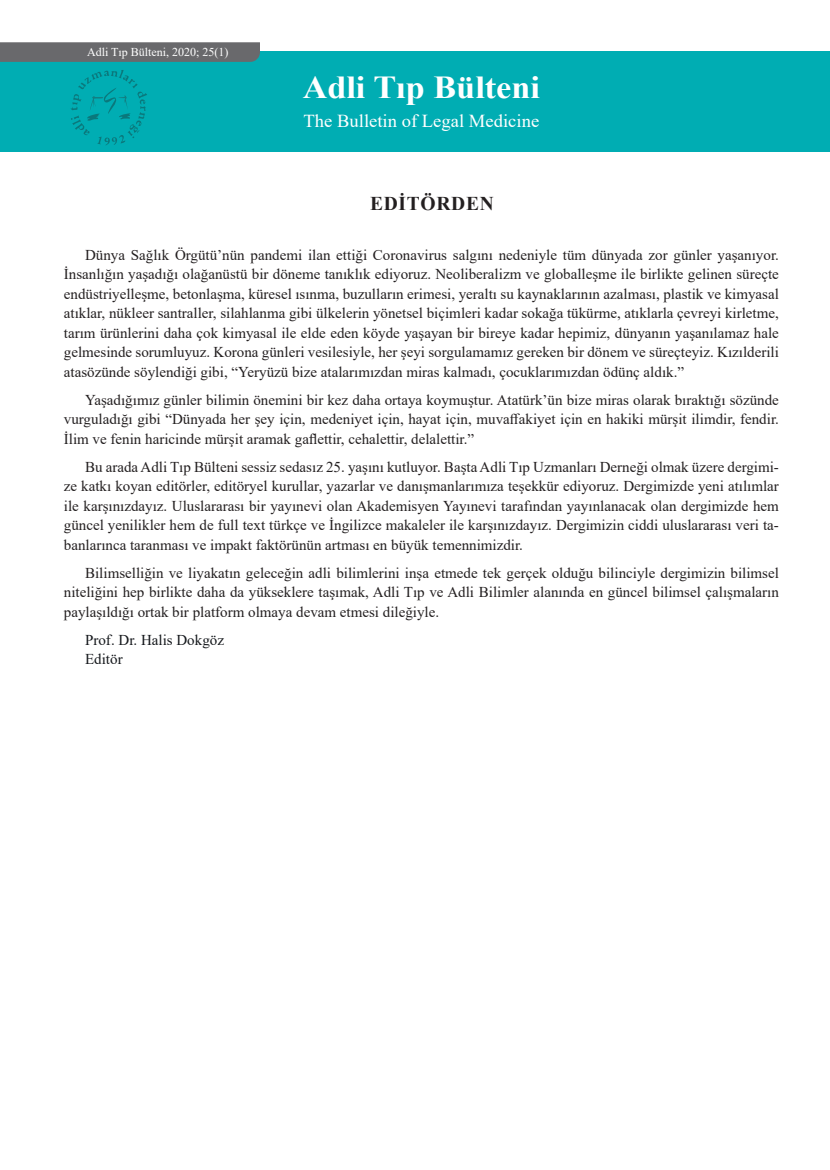
<style>
.page{position:relative;width:830px;height:1170px;background:#fff}
.page>*{position:absolute;margin:0;border:0;box-sizing:border-box;transform-origin:0 0}
.t1{font:700 31.95px "Times New Roman";color:#fff;scale:1.07 1}
.t2{font:700 19.5px "Times New Roman";letter-spacing:.035em;color:#231f20}
.t3{font:18.15px "Times New Roman";color:#fff}
.t4{font:15px/19.5px "Times New Roman";color:#231f20;text-align:justify}
.t5{font:15px/19.5px "Times New Roman";color:#15181c}
.t6{font:12px "Times New Roman";color:#fff}
</style>
<div class="page">
<div style="left:0;top:52px;width:829px;height:100px;background:#00adb3"></div>
<svg style="left:71px;top:70px;width:76px;height:75px"></svg>
<div style="left:0;top:43px;width:260px;height:19px;background:#69696c"></div>
<p class="t6" style="left:87px;top:44px;width:143px">Adli Tıp Bülteni, 2020; 25(1)</p>
<h1 class="t1" style="left:302px;top:64px;width:223px">Adli Tıp Bülteni</h1>
<p class="t3" style="left:303px;top:108px;width:237px">The Bulletin of Legal Medicine</p>
<h2 class="t2" style="left:370px;top:190px;width:125px">EDİTÖRDEN</h2>
<p class="t4" style="left:64px;top:244px;width:716px;text-indent:21px">Dünya Sağlık Örgütü’nün pandemi ilan ettiği Coronavirus salgını nedeniyle tüm dünyada zor günler yaşanıyor.<br>İnsanlığın yaşadığı olağanüstü bir döneme tanıklık ediyoruz. Neoliberalizm ve globalleşme ile birlikte gelinen süreçte endüstriyelleşme, betonlaşma, küresel ısınma, buzulların erimesi, yeraltı su kaynaklarının azalması, plastik ve kimyasal atıklar, nükleer santraller, silahlanma gibi ülkelerin yönetsel biçimleri kadar sokağa tükürme, atıklarla çevreyi kirletme, tarım ürünlerini daha çok kimyasal ile elde eden köyde yaşayan bir bireye kadar hepimiz, dünyanın yaşanılamaz hale gelmesinde sorumluyuz. Korona günleri vesilesiyle, her şeyi sorgulamamız gereken bir dönem ve süreçteyiz. Kızılderili atasözünde söylendiği gibi, “Yeryüzü bize atalarımızdan miras kalmadı, çocuklarımızdan ödünç aldık.”</p>
<p class="t4" style="left:64px;top:389px;width:716px;text-indent:21px">Yaşadığımız günler bilimin önemini bir kez daha ortaya koymuştur. Atatürk’ün bize miras olarak bıraktığı sözünde vurguladığı gibi “Dünyada her şey için, medeniyet için, hayat için, muvaffakiyet için en hakiki mürşit ilimdir, fendir.<br>İlim ve fenin haricinde mürşit aramak gaflettir, cehalettir, delalettir.”</p>
<p class="t4" style="left:64px;top:456px;width:716px;text-indent:21px">Bu arada Adli Tıp Bülteni sessiz sedasız 25. yaşını kutluyor. Başta Adli Tıp Uzmanları Derneği olmak üzere dergimi&shy;ze katkı koyan editörler, editöryel kurullar, yazarlar ve danışmanlarımıza teşekkür ediyoruz. Dergimizde yeni atılımlar ile karşınızdayız. Uluslararası bir yayınevi olan Akademisyen Yayınevi tarafından yayınlanacak olan dergimizde hem güncel yenilikler hem de full text türkçe ve İngilizce makaleler ile karşınızdayız. Dergimizin ciddi uluslararası veri ta&shy;banlarınca taranması ve impakt faktörünün artması en büyük temennimizdir.</p>
<p class="t4" style="left:64px;top:562px;width:716px;text-indent:21px">Bilimselliğin ve liyakatın geleceğin adli bilimlerini inşa etmede tek gerçek olduğu bilinciyle dergimizin bilimsel niteliğini hep birlikte daha da yükseklere taşımak, Adli Tıp ve Adli Bilimler alanında en güncel bilimsel çalışmaların paylaşıldığı ortak bir platform olmaya devam etmesi dileğiyle.</p>
<p class="t5" style="left:85px;top:629px;width:140px">Prof. Dr. Halis Dokgöz<br>Editör</p>
</div>
